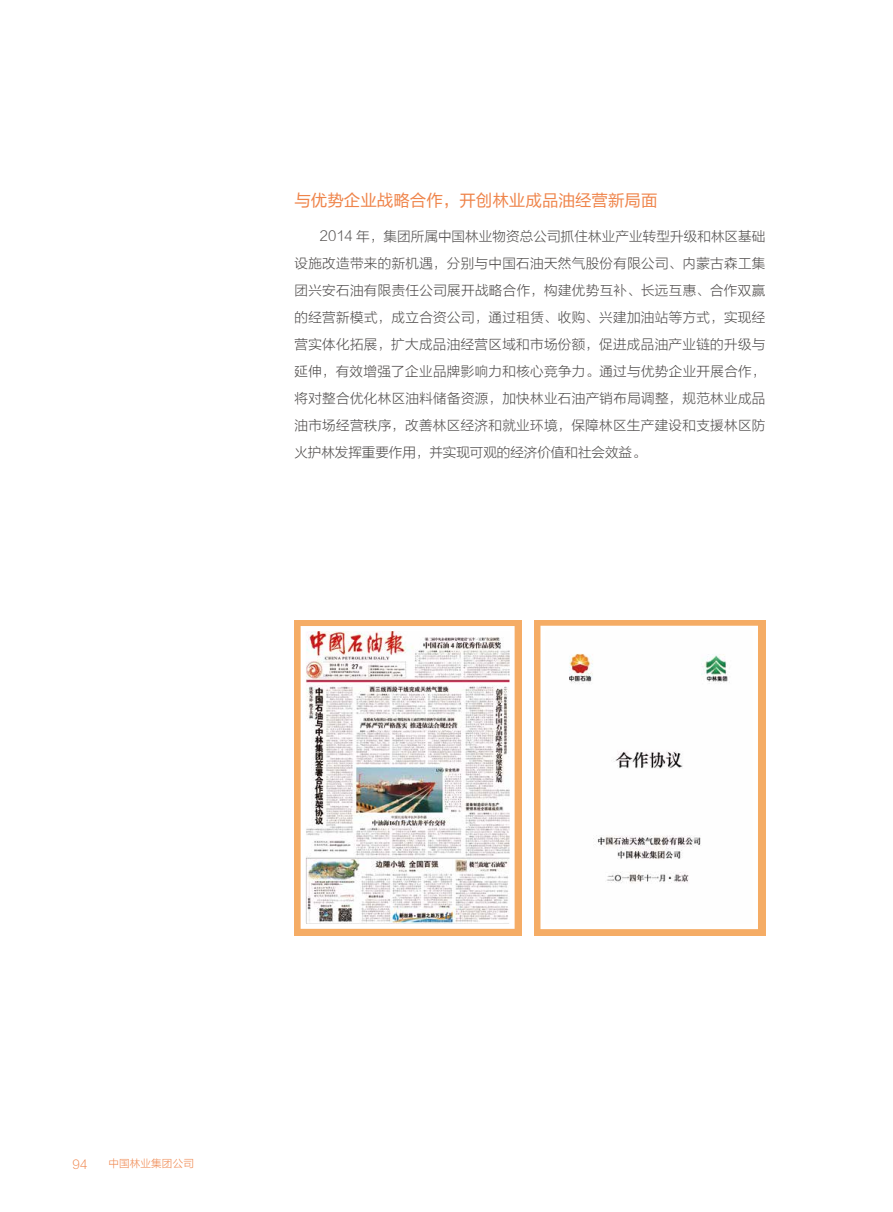
<style>
.page{position:relative;width:893px;height:1212px;background:#fff}
.page>*{position:absolute;margin:0;border:0;box-sizing:border-box;transform-origin:0 0}
.t1{font:16.5px "FZLTHJW GB1 0";color:#ef844a}
.t2{font:13.5px/27px "FZLTXHJW GB1 0";color:#4c4948;text-align:justify}
.t3{font:12px "FZLTXHJW GB1 0";color:#ef844a}
.t4{font:10.5px "FZLTXHJW GB1 0";letter-spacing:.02em;color:#ef844a}
</style>
<div class="page">
<div style="left:294px;top:620px;width:228px;height:315px;background:#f5ac65"></div>
<div style="left:534px;top:620px;width:231px;height:315px;background:#f5ac65"></div>
<svg style="left:300px;top:626px;width:215px;height:303px;background:#ded9d8"></svg>
<div style="left:540px;top:625px;width:218px;height:305px;background:#fefefe"></div>
<p class="t1" style="left:294px;top:191px;width:364px">与优势企业战略合作，开创林业成品油经营新局面</p>
<p class="t2" style="left:294px;top:223px;width:472px;text-indent:26px">2014 年，集团所属中国林业物资总公司抓住林业产业转型升级和林区基础设施改造带来的新机遇，分别与中国石油天然气股份有限公司、内蒙古森工集团兴安石油有限责任公司展开战略合作，构建优势互补、长远互惠、合作双赢的经营新模式，成立合资公司，通过租赁、收购、兴建加油站等方式，实现经营实体化拓展，扩大成品油经营区域和市场份额，促进成品油产业链的升级与延伸，有效增强了企业品牌影响力和核心竞争力。通过与优势企业开展合作，将对整合优化林区油料储备资源，加快林业石油产销布局调整，规范林业成品油市场经营秩序，改善林区经济和就业环境，保障林区生产建设和支援林区防火护林发挥重要作用，并实现可观的经济价值和社会效益。</p>
<p class="t3" style="left:73px;top:1158px;width:16px">94</p>
<p class="t4" style="left:108px;top:1158px;width:87px">中国林业集团公司</p>
</div>
